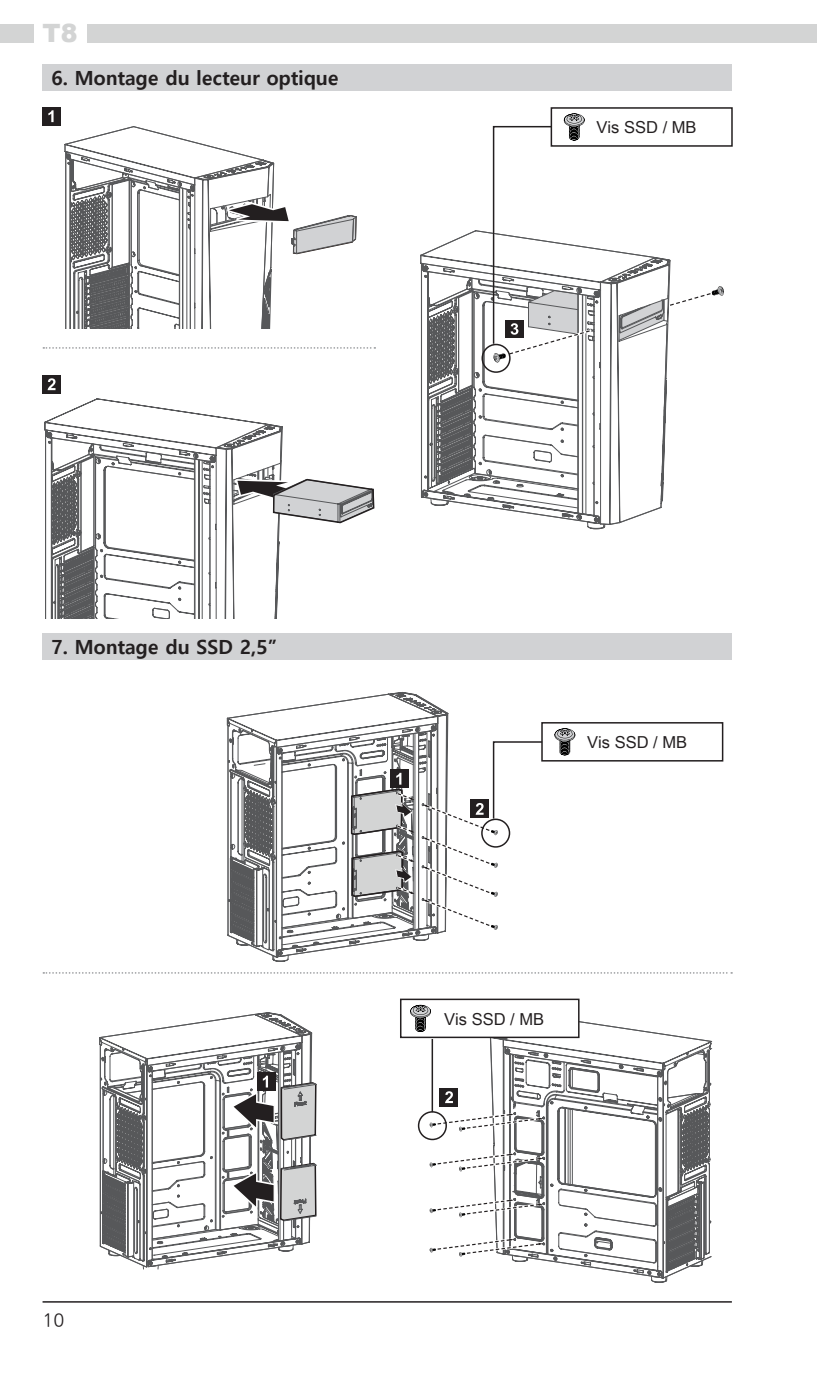
<style>
.page{position:relative;width:817px;height:1387px;background:#fff}
.page>*{position:absolute;margin:0;border:0;box-sizing:border-box;transform-origin:0 0}
.t1{font:900 25.2px "Arial";color:#d3d4d4}
.t2{font:700 19.5px "Malgun Gothic";color:#231f20}
.t3{font:18px "Nanum Gothic";color:#231f20}
.t4{font:16.5px "Arial Unicode MS";color:#231f20}
</style>
<div class="page">
<hr style="left:43px;top:1300px;width:688px;height:2px;background:#231f20">
<div style="left:87px;top:25px;width:729px;height:18px;background:#d3d4d4"></div>
<div style="left:0;top:25px;width:33px;height:18px;background:#d3d4d4"></div>
<svg style="left:44px;top:398px;width:225px;height:33px"></svg>
<div style="left:43px;top:64px;width:688px;height:26px;background:#d1d2d4"></div>
<div style="left:43px;top:633px;width:688px;height:26px;background:#d1d2d4"></div>
<div style="left:43px;top:107px;width:18px;height:18px;background:#231f20"></div>
<svg style="left:48px;top:110px;width:6px;height:12px"></svg>
<svg style="left:65px;top:126px;width:292px;height:202px"></svg>
<div style="left:43px;top:375px;width:18px;height:18px;background:#231f20"></div>
<svg style="left:48px;top:378px;width:7px;height:12px"></svg>
<div style="left:541px;top:722px;width:182px;height:39px;border:2px solid #231f20"></div>
<div style="left:550px;top:107px;width:182px;height:40px;border:2px solid #231f20"></div>
<svg style="left:554px;top:728px;width:21px;height:27px"></svg>
<svg style="left:45px;top:424px;width:330px;height:194px"></svg>
<svg style="left:421px;top:113px;width:303px;height:411px"></svg>
<svg style="left:43px;top:347px;width:332px;height:1px"></svg>
<svg style="left:43px;top:972px;width:689px;height:1px"></svg>
<svg style="left:100px;top:1012px;width:217px;height:255px"></svg>
<div style="left:400px;top:998px;width:179px;height:39px;border:2px solid #231f20"></div>
<svg style="left:410px;top:1004px;width:301px;height:274px"></svg>
<div style="left:418px;top:1110px;width:29px;height:30px;border:2px solid #231f20;border-radius:50%"></div>
<hr style="left:431px;top:1038px;width:2px;height:73px;background:#231f20">
<svg style="left:228px;top:692px;width:315px;height:269px"></svg>
<p class="t1" style="left:43px;top:15px;width:37px">T8</p>
<p class="t2" style="left:51px;top:66px;width:288px">6. Montage du lecteur optique</p>
<p class="t4" style="left:596px;top:115px;width:101px">Vis SSD / MB</p>
<p class="t2" style="left:51px;top:635px;width:227px">7. Montage du SSD 2,5”</p>
<p class="t3" style="left:43px;top:1311px;width:23px">10</p>
<p class="t4" style="left:587px;top:730px;width:101px">Vis SSD / MB</p>
<p class="t4" style="left:444px;top:1006px;width:101px">Vis SSD / MB</p>
</div>
